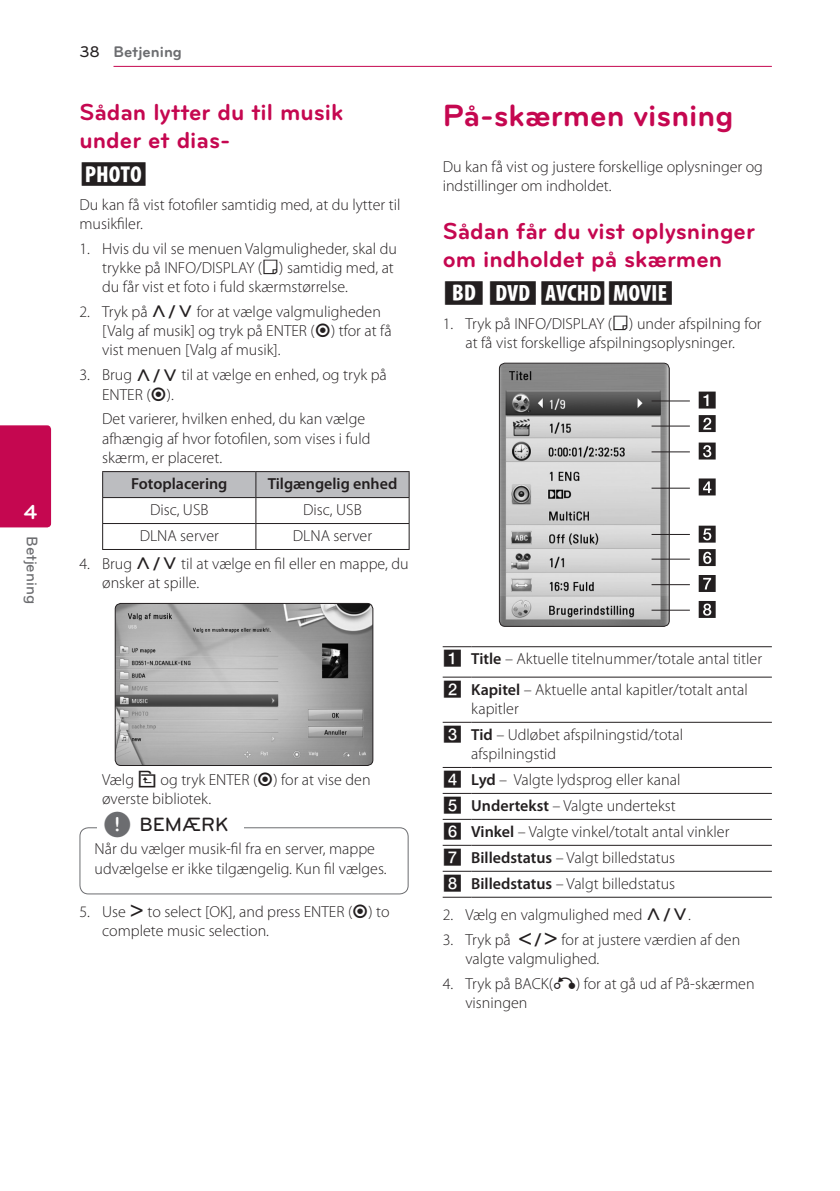
<style>
.page{position:relative;width:840px;height:1191px;background:#fff}
.page>*{position:absolute;margin:0;border:0;box-sizing:border-box;transform-origin:0 0}
.Title_1{font:700 32px "Bryant LG";color:#c50750}
.Title_2{font:700 24px/28px "Bryant LG";color:#c50750}
.Content_text_Light{font:24px "UPSYS Common";color:#231f20}
.t1{font:700 21px "Bryant LG";color:#fff}
.t2{font:500 20px "Bryant LG";color:#231f20}
.Content_text_Num{font:300 16px/19.2px "Myriad Pro";color:#231f20}
.Content_text_Light-2{font:300 16px/19.2px "Myriad Pro";color:#231f20}
.Contents_Text_Sub_Nu{font:300 16px/19.2px "Myriad Pro";color:#231f20}
.Content_text_Light-3{font:600 16px "Myriad Pro";color:#231f20}
.t3{font:700 16px "Bryant LG";color:#6c6d70}
.t4{font:500 16px "Bryant LG";color:#6c6d70}
.Content_text_Light-4{font:16px "UPSYS Boxed Number";color:#231f20}
.s1{font-weight:500;color:#231f20}
.s2{font-family:"UPSYS Common";font-weight:400}
.s3{font-family:"UPSYS Common";font-weight:400;font-size:30px;color:#6c6d70}
.s4{font-weight:600}
</style>
<div class="page">
<hr style="left:113px;top:66px;width:658px;height:1px;background:#c50750">
<div style="left:0;top:425px;width:51px;height:102px;background:#c50750"></div>
<svg style="left:102px;top:471px;width:307px;height:78px"></svg>
<hr style="left:102px;top:549px;width:154px;height:1px;background:#231f20">
<hr style="left:256px;top:549px;width:153px;height:1px;background:#231f20">
<img style="left:115px;top:603px;width:257px;height:162px">
<div style="left:115px;top:603px;width:258px;height:163px;border:1px solid #231f20;border-radius:6px"></div>
<div style="left:79px;top:827px;width:329px;height:67px;border:1px solid #6c6d70;border-radius:9px"></div>
<div style="left:97px;top:821px;width:147px;height:19px;background:#fff"></div>
<img style="left:500px;top:363px;width:168px;height:263px">
<div style="left:498px;top:363px;width:171px;height:264px;border:1px solid #231f20;border-radius:6px"></div>
<svg style="left:698px;top:391px;width:17px;height:17px"></svg>
<svg style="left:698px;top:601px;width:17px;height:17px"></svg>
<svg style="left:698px;top:575px;width:17px;height:17px"></svg>
<svg style="left:698px;top:549px;width:17px;height:17px"></svg>
<svg style="left:698px;top:525px;width:17px;height:17px"></svg>
<svg style="left:698px;top:478px;width:17px;height:17px"></svg>
<svg style="left:698px;top:442px;width:17px;height:17px"></svg>
<svg style="left:698px;top:415px;width:17px;height:17px"></svg>
<hr style="left:651px;top:400px;width:38px;height:1px;background:#231f20">
<hr style="left:651px;top:425px;width:38px;height:1px;background:#231f20">
<hr style="left:651px;top:451px;width:38px;height:1px;background:#231f20">
<hr style="left:651px;top:487px;width:38px;height:1px;background:#231f20">
<hr style="left:651px;top:534px;width:38px;height:1px;background:#231f20">
<hr style="left:651px;top:558px;width:38px;height:1px;background:#231f20">
<hr style="left:651px;top:584px;width:38px;height:1px;background:#231f20">
<hr style="left:651px;top:609px;width:38px;height:1px;background:#231f20">
<svg style="left:442px;top:646px;width:29px;height:1px"></svg>
<hr style="left:471px;top:646px;width:300px;height:1px;background:#231f20">
<svg style="left:442px;top:676px;width:29px;height:1px"></svg>
<hr style="left:471px;top:676px;width:300px;height:1px;background:#231f20">
<svg style="left:442px;top:722px;width:29px;height:1px"></svg>
<hr style="left:471px;top:722px;width:300px;height:1px;background:#231f20">
<svg style="left:442px;top:767px;width:29px;height:1px"></svg>
<hr style="left:471px;top:767px;width:300px;height:1px;background:#231f20">
<svg style="left:442px;top:793px;width:29px;height:1px"></svg>
<hr style="left:471px;top:793px;width:300px;height:1px;background:#231f20">
<svg style="left:442px;top:819px;width:29px;height:1px"></svg>
<hr style="left:471px;top:819px;width:300px;height:1px;background:#231f20">
<svg style="left:442px;top:845px;width:29px;height:1px"></svg>
<hr style="left:471px;top:845px;width:300px;height:1px;background:#231f20">
<svg style="left:442px;top:870px;width:29px;height:1px"></svg>
<hr style="left:471px;top:870px;width:300px;height:1px;background:#231f20">
<svg style="left:442px;top:896px;width:29px;height:1px"></svg>
<hr style="left:471px;top:896px;width:300px;height:1px;background:#231f20">
<h3 class="t1" style="left:24px;top:499px;width:15px">4</h3>
<p class="t4" style="left:42px;top:536px;width:70px;rotate:90deg">Betjening</p>
<p class="t3" style="left:79px;top:42px;width:104px"><span class="s1">38</span> Betjening</p>
<p class="Title_2" style="left:79px;top:98px;width:265px">Sådan lytter du til musik under et dias-</p>
<p class="Content_text_Light" style="left:79px;top:160px;width:70px">I</p>
<p class="Content_text_Light-2" style="left:79px;top:195px;width:322px">Du kan få vist fotofiler samtidig med, at du lytter til musikfiler.</p>
<p class="Content_text_Num" style="left:102px;top:239px;width:296px;text-indent:-23px">1. Hvis du vil se menuen Valgmuligheder, skal du trykke på INFO/DISPLAY (<span class="s2">M</span>) samtidig med, at du får vist et foto i fuld skærmstørrelse.</p>
<p class="Content_text_Num" style="left:102px;top:302px;width:291px;text-indent:-23px">2. Tryk på <span class="s2">W/S</span> for at vælge valgmuligheden [Valg af musik] og tryk på ENTER (<span class="s2">B</span>) tfor at få vist menuen [Valg af musik].</p>
<p class="Content_text_Num" style="left:102px;top:365px;width:286px;text-indent:-23px">3. Brug <span class="s2">W/S</span> til at vælge en enhed, og tryk på<br>ENTER (<span class="s2">B</span>).</p>
<p class="Contents_Text_Sub_Nu" style="left:102px;top:409px;width:270px">Det varierer, hvilken enhed, du kan vælge afhængig af hvor fotofilen, som vises i fuld skærm, er placeret.</p>
<p class="Content_text_Light-3" style="left:131px;top:474px;width:98px">Fotoplacering</p>
<p class="Content_text_Light-3" style="left:267px;top:474px;width:131px">Tilgængelig enhed</p>
<p class="Content_text_Light-2" style="left:150px;top:500px;width:60px">Disc, USB</p>
<p class="Content_text_Light-2" style="left:303px;top:500px;width:60px">Disc, USB</p>
<p class="Content_text_Light-2" style="left:140px;top:526px;width:81px">DLNA server</p>
<p class="Content_text_Light-2" style="left:293px;top:526px;width:81px">DLNA server</p>
<p class="Content_text_Num" style="left:102px;top:554px;width:308px;text-indent:-23px">4. Brug <span class="s2">W/S</span> til at vælge en fil eller en mappe, du ønsker at spille.</p>
<p class="Contents_Text_Sub_Nu" style="left:102px;top:770px;width:270px">Vælg <span class="s2">G</span> og tryk ENTER (<span class="s2">B</span>) for at vise den øverste bibliotek.</p>
<p class="Content_text_Num" style="left:95px;top:839px;width:293px">Når du vælger musik-fil fra en server, mappe udvælgelse er ikke tilgængelig. Kun fil vælges.</p>
<p class="t2" style="left:103px;top:812px;width:127px"><span class="s3">,</span> BEMÆRK</p>
<p class="Content_text_Num" style="left:102px;top:901px;width:289px;text-indent:-23px">5. Use <span class="s2">D</span> to select [OK], and press ENTER (<span class="s2">B</span>) to complete music selection.</p>
<p class="Title_1" style="left:442px;top:96px;width:292px">På-skærmen visning</p>
<p class="Content_text_Light-2" style="left:442px;top:156px;width:321px">Du kan få vist og justere forskellige oplysninger og indstillinger om indholdet.</p>
<p class="Title_2" style="left:442px;top:217px;width:314px">Sådan får du vist oplysninger om indholdet på skærmen</p>
<p class="Content_text_Light" style="left:442px;top:279px;width:234px">EROY</p>
<p class="Content_text_Num" style="left:442px;top:314px;width:320px;text-align:center">1. Tryk på INFO/DISPLAY (<span class="s2">M</span>) under afspilning for at få vist forskellige afspilningsoplysninger.</p>
<p class="Content_text_Light-4" style="left:442px;top:650px;width:21px">A</p>
<p class="Content_text_Light-2" style="left:471px;top:649px;width:292px"><span class="s4">Title</span> – Aktuelle titelnummer/totale antal titler</p>
<p class="Content_text_Light-4" style="left:442px;top:680px;width:21px">B</p>
<p class="Content_text_Light-2" style="left:471px;top:679px;width:278px"><span class="s4">Kapitel</span> – Aktuelle antal kapitler/totalt antal kapitler</p>
<p class="Content_text_Light-4" style="left:442px;top:725px;width:21px">C</p>
<p class="Content_text_Light-2" style="left:471px;top:725px;width:213px"><span class="s4">Tid</span> – Udløbet afspilningstid/total afspilningstid</p>
<p class="Content_text_Light-4" style="left:442px;top:771px;width:21px">D</p>
<p class="Content_text_Light-2" style="left:471px;top:770px;width:210px"><span class="s4">Lyd</span> – Valgte lydsprog eller kanal</p>
<p class="Content_text_Light-4" style="left:442px;top:796px;width:21px">E</p>
<p class="Content_text_Light-2" style="left:471px;top:796px;width:206px"><span class="s4">Undertekst</span> – Valgte undertekst</p>
<p class="Content_text_Light-4" style="left:442px;top:822px;width:21px">F</p>
<p class="Content_text_Light-2" style="left:471px;top:822px;width:259px"><span class="s4">Vinkel</span> – Valgte vinkel/totalt antal vinkler</p>
<p class="Content_text_Light-4" style="left:442px;top:848px;width:21px">G</p>
<p class="Content_text_Light-2" style="left:471px;top:848px;width:205px"><span class="s4">Billedstatus</span> – Valgt billedstatus</p>
<p class="Content_text_Light-4" style="left:442px;top:874px;width:21px">H</p>
<p class="Content_text_Light-2" style="left:471px;top:874px;width:205px"><span class="s4">Billedstatus</span> – Valgt billedstatus</p>
<p class="Content_text_Num" style="left:442px;top:905px;width:249px">2. Vælg en valgmulighed med <span class="s2">W/S</span>.</p>
<p class="Content_text_Num" style="left:465px;top:930px;width:276px;text-indent:-23px">3. Tryk på <span class="s2">A/D</span> for at justere værdien af den valgte valgmulighed.</p>
<p class="Content_text_Num" style="left:465px;top:974px;width:290px;text-indent:-23px">4. Tryk på BACK(<span class="s2">X</span>) for at gå ud af På-skærmen visningen</p>
</div>
